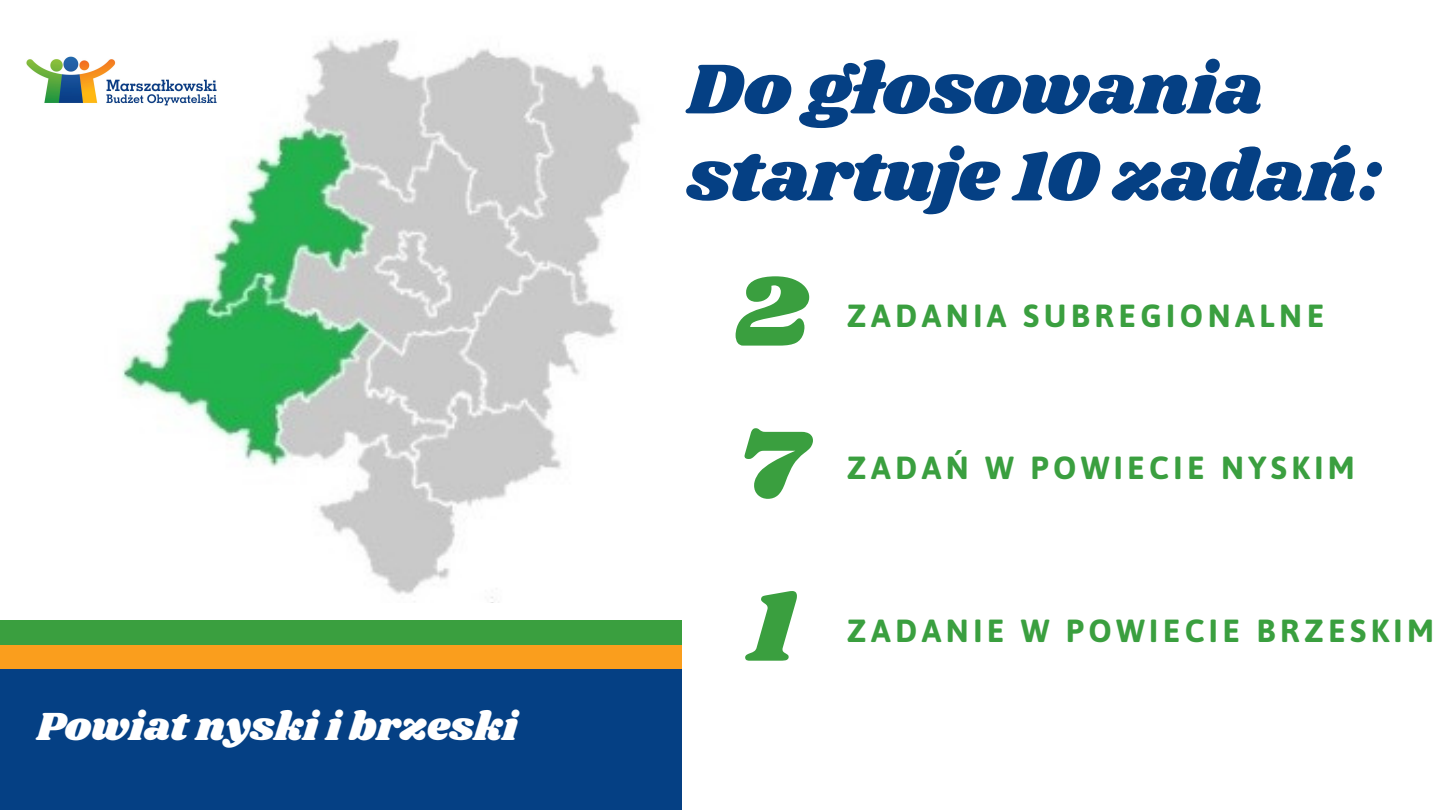
<style>
.page{position:relative;width:1440px;height:810px;background:#fff}
.page>*{position:absolute;margin:0;border:0;box-sizing:border-box;transform-origin:0 0}
.t1{font:104px "Shrikhand";color:#3a9f3f}
.t2{font:73px/87px "Shrikhand";color:#054084}
.t3{font:40.7px "Shrikhand";color:#fff}
.t4{font:700 32px "Asap";letter-spacing:.14em;color:#3a9f3f}
</style>
<div class="page">
<div style="left:0;top:630px;width:682px;height:180px;background:#054084"></div>
<div style="left:0;top:620px;width:682px;height:25px;background:#3a9f3f"></div>
<div style="left:0;top:645px;width:682px;height:25px;background:#fa9e1d"></div>
<div style="left:0;top:669px;width:682px;height:25px;background:#054084"></div>
<img style="left:122px;top:39px;width:519px;height:564px">
<img style="left:26px;top:48px;width:196px;height:65px">
<p class="t3" style="left:37px;top:699px;width:482px">Powiat nyski i brzeski</p>
<p class="t2" style="left:687px;top:48px;width:697px">Do głosowania startuje 10 zadań:</p>
<p class="t1" style="left:734px;top:239px;width:75px">2</p>
<p class="t1" style="left:738px;top:391px;width:69px">7</p>
<p class="t4" style="left:847px;top:297px;width:479px">ZADANIA SUBREGIONALNE</p>
<p class="t4" style="left:847px;top:449px;width:509px">ZADAŃ W POWIECIE NYSKIM</p>
<p class="t1" style="left:748px;top:554px;width:49px">1</p>
<p class="t4" style="left:847px;top:612px;width:589px">ZADANIE W POWIECIE BRZESKIM</p>
</div>
